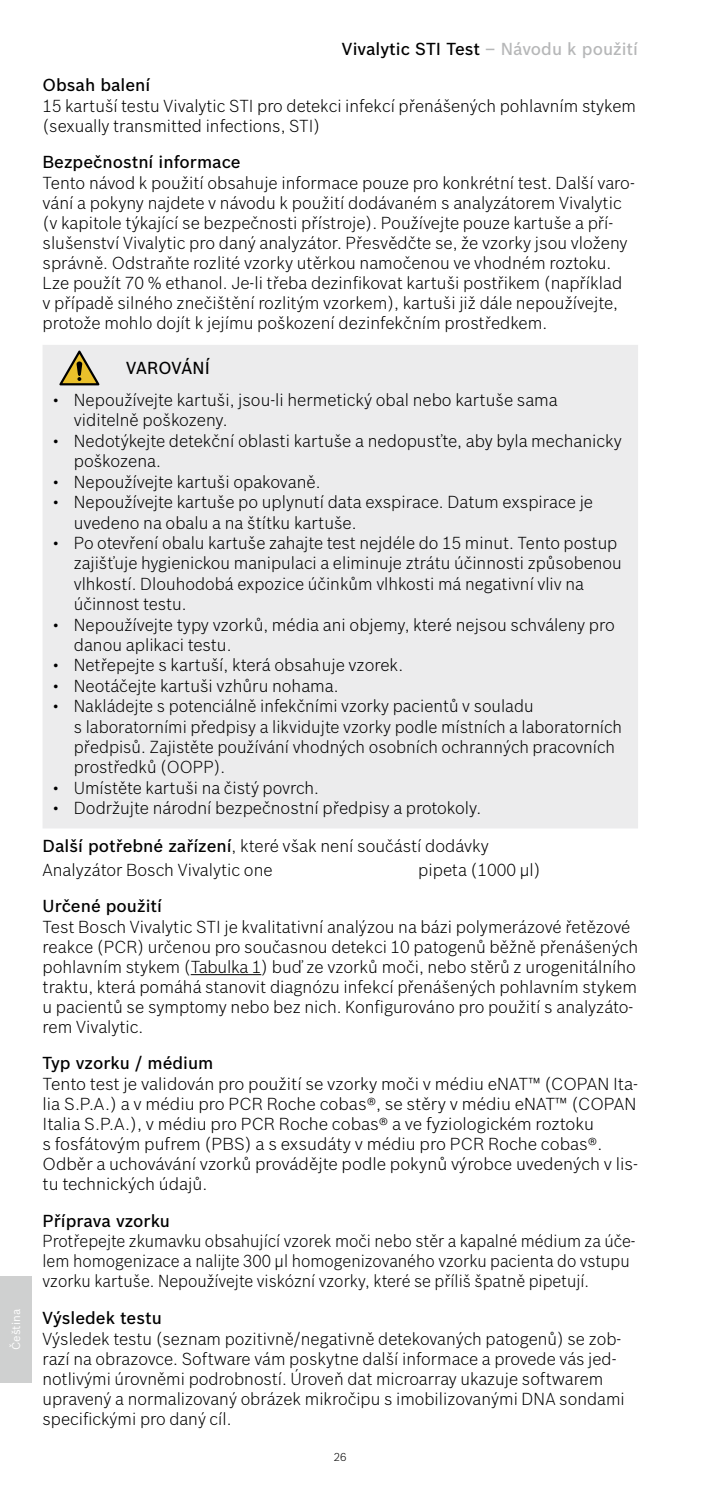
<style>
.page{position:relative;width:709px;height:1489px;background:#fff}
.page>*{position:absolute;margin:0;border:0;box-sizing:border-box;transform-origin:0 0}
.t1{font:300 17px/20px "Bosch Sans";color:#000}
.t2{font:300 17px/20px "Bosch Sans";color:#000;scale:.96 1}
.t3{font:500 17px "Bosch Sans";color:#000}
.t4{font:11.25px "Bosch Sans";color:#fff}
.t5{font:300 11.25px "Bosch Sans";color:#000}
.s1{color:#b6b7b8}
.s2{font-weight:500}
</style>
<div class="page">
<div style="left:0;top:1276px;width:32px;height:106px;background:#cfd0d0"></div>
<hr style="left:191px;top:974px;width:70px;height:1px;background:#000">
<div style="left:43px;top:345px;width:595px;height:483px;background:#ececed"></div>
<svg style="left:59px;top:350px;width:40px;height:35px"></svg>
<p class="t4" style="left:8px;top:1349px;width:42px;rotate:-90deg">Čeština</p>
<p class="t3" style="left:342px;top:36px;width:297px">Vivalytic STI Test <span class="s1">– Návodu k použití</span></p>
<p class="t3" style="left:43px;top:72px;width:109px">Obsah balení</p>
<p class="t1" style="left:43px;top:94px;width:595px">15 kartuší testu Vivalytic STI pro detekci infekcí přenášených pohlavním stykem (sexually transmitted infections, STI)</p>
<p class="t3" style="left:43px;top:149px;width:200px">Bezpečnostní informace</p>
<p class="t1" style="left:43px;top:171px;width:594px">Tento návod k použití obsahuje informace pouze pro konkrétní test. Další varo&shy;vání a pokyny najdete v návodu k použití dodávaném s analyzátorem Vivalytic (v kapitole týkající se bezpečnosti přístroje). Používejte pouze kartuše a pří&shy;slušenství Vivalytic pro daný analyzátor. Přesvědčte se, že vzorky jsou vloženy správně. Odstraňte rozlité vzorky utěrkou namočenou ve vhodném roztoku.<br>Lze použít 70 % ethanol. Je-li třeba dezinfikovat kartuši postřikem (například<br>v případě silného znečištění rozlitým vzorkem), kartuši již dále nepoužívejte, protože mohlo dojít k jejímu poškození dezinfekčním prostředkem.</p>
<p class="t3" style="left:126px;top:355px;width:85px">VAROVÁNÍ</p>
<p class="t1" style="left:74px;top:388px;width:485px;text-indent:-21px">• Nepoužívejte kartuši, jsou-li hermetický obal nebo kartuše sama viditelně poškozeny.</p>
<p class="t1" style="left:74px;top:429px;width:549px;text-indent:-21px">• Nedotýkejte detekční oblasti kartuše a nedopusťte, aby byla mechanicky poškozena.</p>
<p class="t1" style="left:53px;top:470px;width:269px">• Nepoužívejte kartuši opakovaně.</p>
<p class="t1" style="left:74px;top:490px;width:521px;text-indent:-21px">• Nepoužívejte kartuše po uplynutí data exspirace. Datum exspirace je uvedeno na obalu a na štítku kartuše.</p>
<p class="t1" style="left:74px;top:531px;width:549px;text-indent:-21px">• Po otevření obalu kartuše zahajte test nejdéle do 15 minut. Tento postup zajišťuje hygienickou manipulaci a eliminuje ztrátu účinnosti způsobenou vlhkostí. Dlouhodobá expozice účinkům vlhkosti má negativní vliv na účinnost testu.</p>
<p class="t1" style="left:74px;top:613px;width:542px;text-indent:-21px">• Nepoužívejte typy vzorků, média ani objemy, které nejsou schváleny pro danou aplikaci testu.</p>
<p class="t1" style="left:53px;top:654px;width:352px">• Netřepejte s kartuší, která obsahuje vzorek.</p>
<p class="t1" style="left:53px;top:674px;width:288px">• Neotáčejte kartuši vzhůru nohama.</p>
<p class="t1" style="left:74px;top:694px;width:550px;text-indent:-21px">• Nakládejte s potenciálně infekčními vzorky pacientů v souladu<br>s laboratorními předpisy a likvidujte vzorky podle místních a laboratorních předpisů. Zajistěte používání vhodných osobních ochranných pracovních prostředků (OOPP).</p>
<p class="t1" style="left:53px;top:776px;width:268px">• Umístěte kartuši na čistý povrch.</p>
<p class="t1" style="left:53px;top:797px;width:430px">• Dodržujte národní bezpečnostní předpisy a protokoly.</p>
<p class="t1" style="left:43px;top:833px;width:448px;line-height:23.5px"><span class="s2">Další potřebné zařízení</span>, které však není součástí dodávky<br>Analyzátor Bosch Vivalytic one</p>
<p class="t1" style="left:418px;top:858px;width:124px">pipeta (1000 µl)</p>
<p class="t3" style="left:43px;top:893px;width:121px">Určené použití</p>
<p class="t1" style="left:43px;top:915px;width:597px">Test Bosch Vivalytic STI je kvalitativní analýzou na bázi polymerázové řetězové reakce (PCR) určenou pro současnou detekci 10 patogenů běžně přenášených pohlavním stykem (Tabulka 1) buď ze vzorků moči, nebo stěrů z urogenitálního traktu, která pomáhá stanovit diagnózu infekcí přenášených pohlavním stykem u pacientů se symptomy nebo bez nich. Konfigurováno pro použití s analyzáto&shy;rem Vivalytic.</p>
<p class="t3" style="left:43px;top:1050px;width:172px">Typ vzorku / médium</p>
<p class="t1" style="left:43px;top:1072px;width:597px">Tento test je validován pro použití se vzorky moči v médiu eNAT™ (COPAN Ita&shy;lia S.P.A.) a v médiu pro PCR Roche cobas®, se stěry v médiu eNAT™ (COPAN Italia S.P.A.), v médiu pro PCR Roche cobas® a ve fyziologickém roztoku<br>s fosfátovým pufrem (PBS) a s exsudáty v médiu pro PCR Roche cobas®.<br>Odběr a uchovávání vzorků provádějte podle pokynů výrobce uvedených v lis&shy;tu technických údajů.</p>
<p class="t3" style="left:43px;top:1207px;width:129px">Příprava vzorku</p>
<p class="t2" style="left:43px;top:1229px;width:619px">Protřepejte zkumavku obsahující vzorek moči nebo stěr a kapalné médium za úče&shy;lem homogenizace a nalijte 300 μl homogenizovaného vzorku pacienta do vstupu vzorku kartuše. Nepoužívejte viskózní vzorky, které se příliš špatně pipetují.</p>
<p class="t3" style="left:43px;top:1304px;width:121px">Výsledek testu</p>
<p class="t1" style="left:43px;top:1327px;width:583px">Výsledek testu (seznam pozitivně/negativně detekovaných patogenů) se zob&shy;razí na obrazovce. Software vám poskytne další informace a provede vás jed&shy;notlivými úrovněmi podrobností. Úroveň dat microarray ukazuje softwarem upravený a normalizovaný obrázek mikročipu s imobilizovanými DNA sondami specifickými pro daný cíl.</p>
<p class="t5" style="left:334px;top:1449px;width:14px">26</p>
</div>
